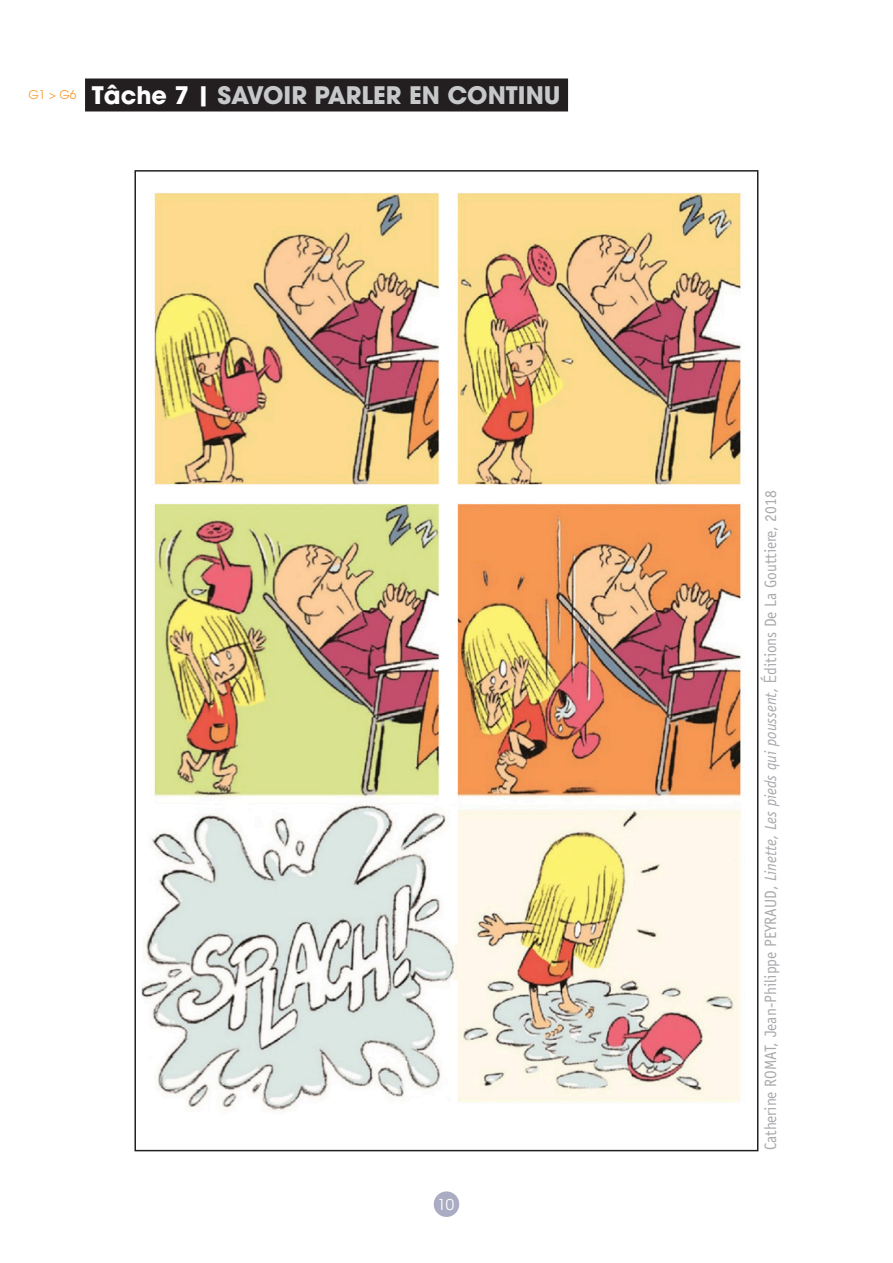
<style>
.page{position:relative;width:893px;height:1263px;background:#fff}
.page>*{position:absolute;margin:0;border:0;box-sizing:border-box;transform-origin:0 0}
.t1{font:700 24px "Avant Garde";color:#c7c8ca}
.Q_-_QUESTION{font:16.5px "Officina Sans";color:#a8a9ad;scale:.94 1}
.t2{font:15px "Avant Garde";color:#fff}
.t3{font:12px "Avant Garde";color:#f89931}
.s1{color:#fff}
.s2{font-style:italic}
.s3{font-family:"Avant Garde"}
</style>
<div class="page">
<div style="left:434px;top:1191px;width:25px;height:26px;background:#aaacc3;border-radius:50%"></div>
<div style="left:85px;top:78px;width:483px;height:33px;background:#231f20"></div>
<img style="left:141px;top:192px;width:600px;height:919px">
<p class="t3" style="left:28px;top:88px;width:50px">G1 &gt; G6</p>
<p class="t1" style="left:92px;top:80px;width:470px"><span class="s1">Tâche 7 |</span> SAVOIR PARLER EN CONTINU</p>
<p class="t2" style="left:437px;top:1196px;width:18px">10</p>
<p class="Q_-_QUESTION" style="left:761px;top:1150px;width:703px;rotate:-90deg">Catherine ROMAT, Jean-Philippe PEYRAUD, <span class="s2">Linette, Les pieds qui poussent,</span> <span class="s3">É</span>ditions De La Gouttiere, 2018</p>
</div>
